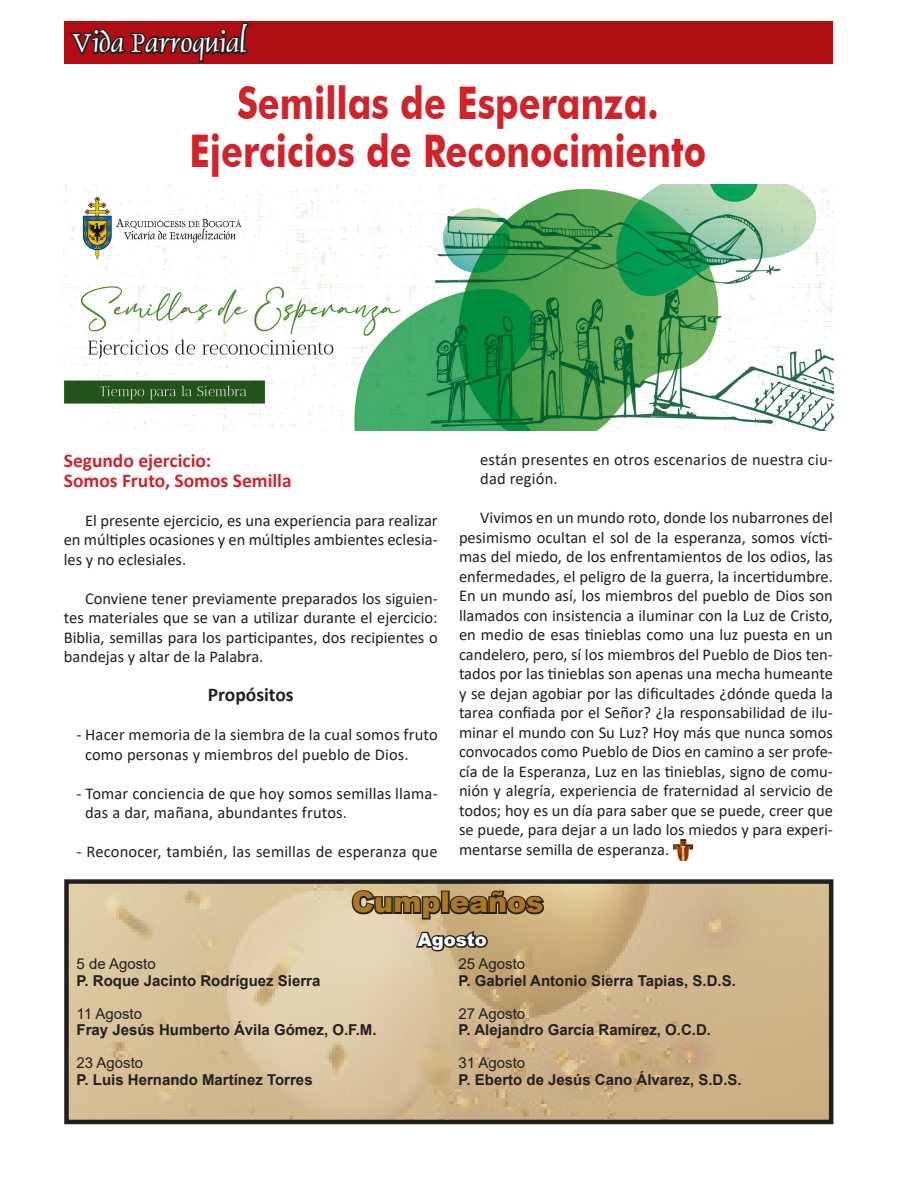
<style>
.page{position:relative;width:918px;height:1188px;background:#fff}
.page>*{position:absolute;margin:0;border:0;box-sizing:border-box;transform-origin:0 0}
.t1{font:700 45px "Futura BT";color:#d1232a;scale:.8 1}
.t2{font:30px "Dolphin Normal";color:#fff}
.t3{font:900 28.5px "Arial";color:#ac7922}
.t4{font:700 19.5px "Calibri";color:#d1232a}
.t5{font:700 19.5px "Calibri";color:#231f20}
.t6{font:900 18px "Arial";color:#fff}
.t7{font:16.5px/19.5px "Calibri";letter-spacing:.01em;color:#231f20;text-align:justify}
.t8{font:700 15px "Arial";color:#231f20}
.t9{font:15px "Arial";color:#231f20}
</style>
<div class="page">
<div style="left:65px;top:21px;width:768px;height:43px;background:#b00d15"></div>
<svg style="left:71px;top:23px;width:178px;height:40px"></svg>
<img style="left:69px;top:884px;width:759px;height:235px">
<div style="left:64px;top:879px;width:769px;height:245px;border:4px solid #231f20"></div>
<svg style="left:350px;top:888px;width:196px;height:66px;background:#a59373"></svg>
<img style="left:63px;top:185px;width:770px;height:246px">
<img style="left:673px;top:840px;width:19px;height:20px">
<p class="t2" style="left:72px;top:24px;width:176px">Vida Parroquial</p>
<p class="t1" style="left:237px;top:76px;width:529px">Semillas de Esperanza.</p>
<p class="t1" style="left:190px;top:124px;width:647px">Ejercicios de Reconocimiento</p>
<p class="t4" style="left:64px;top:447px;width:149px">Segundo ejercicio:</p>
<p class="t4" style="left:64px;top:466px;width:229px">Somos Fruto, Somos Semilla</p>
<p class="t7" style="left:64px;top:510px;width:375px;text-indent:21px">El presente ejercicio, es una experiencia para realizar en múltiples ocasiones y en múltiples ambientes eclesia&shy;les y no eclesiales.</p>
<p class="t7" style="left:64px;top:588px;width:375px;text-indent:21px">Conviene tener previamente preparados los siguien&shy;tes materiales que se van a utilizar durante el ejercicio:<br>Biblia, semillas para los participantes, dos recipientes o bandejas y altar de la Palabra.</p>
<p class="t5" style="left:208px;top:681px;width:87px">Propósitos</p>
<p class="t7" style="left:85px;top:724px;width:354px;text-indent:-9px">- Hacer memoria de la siembra de la cual somos fruto como personas y miembros del pueblo de Dios.</p>
<p class="t7" style="left:85px;top:783px;width:354px;text-indent:-9px">- Tomar conciencia de que hoy somos semillas llama&shy;das a dar, mañana, abundantes frutos.</p>
<p class="t7" style="left:77px;top:841px;width:363px">- Reconocer, también, las semillas de esperanza que</p>
<p class="t7" style="left:480px;top:449px;width:354px">están presentes en otros escenarios de nuestra ciu&shy;dad región.</p>
<p class="t7" style="left:459px;top:508px;width:375px;text-indent:21px">Vivimos en un mundo roto, donde los nubarrones del pesimismo ocultan el sol de la esperanza, somos vícti&shy;mas del miedo, de los enfrentamientos de los odios, las enfermedades, el peligro de la guerra, la incertidumbre.<br>En un mundo así, los miembros del pueblo de Dios son llamados con insistencia a iluminar con la Luz de Cristo, en medio de esas tinieblas como una luz puesta en un candelero, pero, sí los miembros del Pueblo de Dios ten&shy;tados por las tinieblas son apenas una mecha humeante y se dejan agobiar por las dificultades ¿dónde queda la tarea confiada por el Señor? ¿la responsabilidad de ilu&shy;minar el mundo con Su Luz? Hoy más que nunca somos convocados como Pueblo de Dios en camino a ser profe&shy;cía de la Esperanza, Luz en las tinieblas, signo de comu&shy;nión y alegría, experiencia de fraternidad al servicio de todos; hoy es un día para saber que se puede, creer que se puede, para dejar a un lado los miedos y para experi&shy;mentarse semilla de esperanza.</p>
<p class="t3" style="left:352px;top:882px;width:193px">Cumpleaños</p>
<p class="t6" style="left:418px;top:927px;width:71px">Agosto</p>
<p class="t9" style="left:77px;top:953px;width:81px">5 de Agosto</p>
<p class="t8" style="left:77px;top:970px;width:245px">P. Roque Jacinto Rodríguez Sierra</p>
<p class="t9" style="left:77px;top:1003px;width:67px">11 Agosto</p>
<p class="t8" style="left:77px;top:1019px;width:302px">Fray Jesús Humberto Ávila Gómez, O.F.M.</p>
<p class="t9" style="left:77px;top:1052px;width:68px">23 Agosto</p>
<p class="t8" style="left:77px;top:1069px;width:238px">P. Luis Hernando Martínez Torres</p>
<p class="t9" style="left:459px;top:953px;width:68px">25 Agosto</p>
<p class="t8" style="left:459px;top:970px;width:279px">P. Gabriel Antonio Sierra Tapias, S.D.S.</p>
<p class="t9" style="left:459px;top:1003px;width:68px">27 Agosto</p>
<p class="t8" style="left:459px;top:1019px;width:254px">P. Alejandro García Ramírez, O.C.D.</p>
<p class="t9" style="left:459px;top:1052px;width:68px">31 Agosto</p>
<p class="t8" style="left:459px;top:1069px;width:285px">P. Eberto de Jesús Cano Álvarez, S.D.S.</p>
</div>
